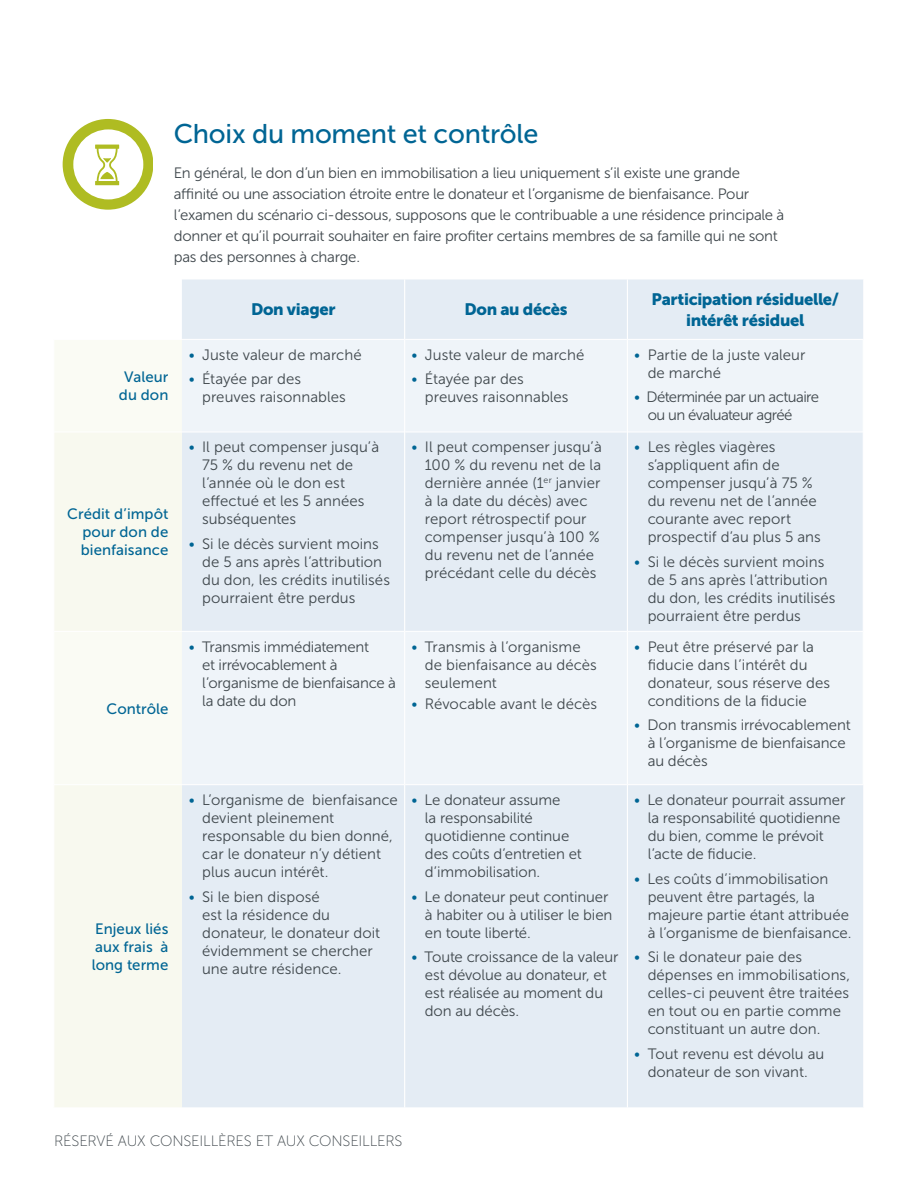
<style>
.page{position:relative;width:918px;height:1188px;background:#fff}
.page>*{position:absolute;margin:0;border:0;box-sizing:border-box;transform-origin:0 0}
.New_Brand_Body_Copy_10_14{font:27px "Museo Sans 500";letter-spacing:-.01em;color:#006594}
.Museo_10_14{font:16.5px/21px "Museo Sans 900";letter-spacing:-.02em;color:#006594;text-align:center}
.New_Brand_Body_Copy_10_14-2{font:15px/18px "Museo Sans 300";letter-spacing:-.005em;color:#3f474c}
.New_Brand_Body_Copy_10_14-3{font:15px/18px "Museo Sans 500";letter-spacing:.005em;color:#006594;text-align:justify}
.NB_Bullets{font:15px/18px "Museo Sans 300";letter-spacing:-.015em;color:#3f474c}
.New_Brand_Body_Copy_10_14-4{font:15px/18px "Museo Sans 300";letter-spacing:-.04em;color:#3f474c}
.t1{font:15px "Museo Sans 100";letter-spacing:-.015em;color:#3f474c}
.s1{color:#006594}
</style>
<div class="page">
<div style="left:63px;top:119px;width:90px;height:90px;background:#afbc22;border-radius:50%"></div>
<div style="left:73px;top:129px;width:70px;height:70px;background:#fff;border-radius:50%"></div>
<svg style="left:95px;top:145px;width:24px;height:40px"></svg>
<div style="left:182px;top:280px;width:681px;height:827px;background:#e4ecf4"></div>
<div style="left:55px;top:340px;width:127px;height:91px;background:#fafbf4"></div>
<svg style="left:182px;top:340px;width:681px;height:444px;fill:#eff4f9"></svg>
<div style="left:55px;top:433px;width:127px;height:674px;background:#f8f9ef"></div>
<hr style="left:182px;top:432px;width:222px;height:1px;background:#fff">
<hr style="left:405px;top:432px;width:222px;height:1px;background:#fff">
<hr style="left:628px;top:432px;width:235px;height:1px;background:#fff">
<hr style="left:54px;top:631px;width:128px;height:1px;background:#fff">
<hr style="left:182px;top:631px;width:222px;height:1px;background:#fff">
<hr style="left:405px;top:631px;width:222px;height:1px;background:#fff">
<hr style="left:628px;top:631px;width:235px;height:1px;background:#fff">
<hr style="left:54px;top:784px;width:128px;height:1px;background:#fff">
<hr style="left:182px;top:784px;width:222px;height:1px;background:#fff">
<hr style="left:405px;top:784px;width:222px;height:1px;background:#fff">
<hr style="left:628px;top:784px;width:235px;height:1px;background:#fff">
<hr style="left:182px;top:339px;width:222px;height:1px;background:#fff">
<hr style="left:405px;top:339px;width:222px;height:1px;background:#fff">
<hr style="left:628px;top:339px;width:235px;height:1px;background:#fff">
<hr style="left:404px;top:279px;width:1px;height:60px;background:#fff">
<hr style="left:627px;top:279px;width:1px;height:60px;background:#fff">
<hr style="left:404px;top:339px;width:1px;height:93px;background:#fff">
<hr style="left:627px;top:339px;width:1px;height:93px;background:#fff">
<hr style="left:404px;top:432px;width:1px;height:199px;background:#fff">
<hr style="left:627px;top:432px;width:1px;height:199px;background:#fff">
<hr style="left:404px;top:631px;width:1px;height:154px;background:#fff">
<hr style="left:627px;top:631px;width:1px;height:154px;background:#fff">
<hr style="left:404px;top:785px;width:1px;height:323px;background:#fff">
<hr style="left:627px;top:785px;width:1px;height:323px;background:#fff">
<p class="New_Brand_Body_Copy_10_14" style="left:174px;top:119px;width:366px">Choix du moment et contrôle</p>
<p class="New_Brand_Body_Copy_10_14-2" style="left:174px;top:162px;width:612px;line-height:21px">En général, le don d’un bien en immobilisation a lieu uniquement s’il existe une grande affinité ou une association étroite entre le donateur et l’organisme de bienfaisance. Pour l’examen du scénario ci-dessous, supposons que le contribuable a une résidence principale à donner et qu’il pourrait souhaiter en faire profiter certains membres de sa famille qui ne sont pas des personnes à charge.</p>
<p class="New_Brand_Body_Copy_10_14-3" style="left:119px;top:368px;width:51px;text-align:center">Valeur du don</p>
<p class="New_Brand_Body_Copy_10_14-3" style="left:81px;top:505px;width:89px;text-indent:-13px">Crédit d’impôt pour don de bienfaisance</p>
<p class="New_Brand_Body_Copy_10_14-3" style="left:107px;top:700px;width:63px">Contrôle</p>
<p class="New_Brand_Body_Copy_10_14-3" style="left:92px;top:920px;width:78px">Enjeux liés aux frais à long terme</p>
<p class="Museo_10_14" style="left:251px;top:299px;width:86px">Don viager</p>
<p class="Museo_10_14" style="left:465px;top:299px;width:104px">Don au décès</p>
<p class="Museo_10_14" style="left:652px;top:289px;width:189px">Participation résiduelle/ intérêt résiduel</p>
<p class="New_Brand_Body_Copy_10_14-2" style="left:189px;top:346px;width:174px"><span class="s1">•</span> Juste valeur de marché</p>
<p class="New_Brand_Body_Copy_10_14-2" style="left:202px;top:370px;width:145px;text-indent:-14px"><span class="s1">•</span> Étayée par des preuves raisonnables</p>
<p class="New_Brand_Body_Copy_10_14-2" style="left:202px;top:438px;width:179px;text-indent:-14px"><span class="s1">•</span> Il peut compenser jusqu’à<br>75 % du revenu net de l’année où le don est effectué et les 5 années subséquentes</p>
<p class="New_Brand_Body_Copy_10_14-2" style="left:202px;top:535px;width:189px;text-indent:-14px"><span class="s1">•</span> Si le décès survient moins de 5 ans après l’attribution du don, les crédits inutilisés pourraient être perdus</p>
<p class="New_Brand_Body_Copy_10_14-2" style="left:411px;top:346px;width:174px"><span class="s1">•</span> Juste valeur de marché</p>
<p class="New_Brand_Body_Copy_10_14-2" style="left:425px;top:370px;width:145px;text-indent:-14px"><span class="s1">•</span> Étayée par des preuves raisonnables</p>
<p class="New_Brand_Body_Copy_10_14-2" style="left:648px;top:346px;width:159px;text-indent:-14px"><span class="s1">•</span> Partie de la juste valeur de marché</p>
<p class="New_Brand_Body_Copy_10_14-4" style="left:648px;top:388px;width:173px;text-indent:-14px"><span class="s1">•</span> Déterminée par un actuaire ou un évaluateur agréé</p>
<p class="New_Brand_Body_Copy_10_14-2" style="left:425px;top:438px;width:179px;text-indent:-14px"><span class="s1">•</span> Il peut compenser jusqu’à<br>100 % du revenu net de la dernière année (1<sup>er</sup> janvier à la date du décès) avec report rétrospectif pour compenser jusqu’à 100 % du revenu net de l’année précédant celle du décès</p>
<p class="New_Brand_Body_Copy_10_14-2" style="left:648px;top:438px;width:175px;text-indent:-14px"><span class="s1">•</span> Les règles viagères s’appliquent afin de compenser jusqu’à 75 % du revenu net de l’année courante avec report prospectif d’au plus 5 ans</p>
<p class="New_Brand_Body_Copy_10_14-2" style="left:648px;top:553px;width:189px;text-indent:-14px"><span class="s1">•</span> Si le décès survient moins de 5 ans après l’attribution du don, les crédits inutilisés pourraient être perdus</p>
<p class="NB_Bullets" style="left:202px;top:637px;width:195px;text-indent:-14px"><span class="s1">•</span> Transmis immédiatement<br>et irrévocablement à l’organisme de bienfaisance à la date du don</p>
<p class="New_Brand_Body_Copy_10_14-2" style="left:425px;top:637px;width:174px;text-indent:-14px"><span class="s1">•</span> Transmis à l’organisme de bienfaisance au décès seulement</p>
<p class="New_Brand_Body_Copy_10_14-2" style="left:411px;top:695px;width:187px"><span class="s1">•</span> Révocable avant le décès</p>
<p class="New_Brand_Body_Copy_10_14-2" style="left:648px;top:637px;width:184px;text-indent:-14px"><span class="s1">•</span> Peut être préservé par la fiducie dans l’intérêt du donateur, sous réserve des conditions de la fiducie</p>
<p class="New_Brand_Body_Copy_10_14-2" style="left:648px;top:716px;width:205px;text-indent:-14px"><span class="s1">•</span> Don transmis irrévocablement à l’organisme de bienfaisance au décès</p>
<p class="New_Brand_Body_Copy_10_14-2" style="left:202px;top:791px;width:197px;text-indent:-14px"><span class="s1">•</span> L’organisme de bienfaisance devient pleinement responsable du bien donné, car le donateur n’y détient plus aucun intérêt.</p>
<p class="New_Brand_Body_Copy_10_14-2" style="left:202px;top:888px;width:180px;text-indent:-14px"><span class="s1">•</span> Si le bien disposé<br>est la résidence du donateur, le donateur doit évidemment se chercher une autre résidence.</p>
<p class="New_Brand_Body_Copy_10_14-2" style="left:425px;top:791px;width:158px;text-indent:-14px"><span class="s1">•</span> Le donateur assume<br>la responsabilité quotidienne continue des coûts d’entretien et d’immobilisation.</p>
<p class="New_Brand_Body_Copy_10_14-2" style="left:425px;top:888px;width:189px;text-indent:-14px"><span class="s1">•</span> Le donateur peut continuer à habiter ou à utiliser le bien en toute liberté.</p>
<p class="New_Brand_Body_Copy_10_14-2" style="left:425px;top:948px;width:195px;text-indent:-14px"><span class="s1">•</span> Toute croissance de la valeur est dévolue au donateur, et est réalisée au moment du don au décès.</p>
<p class="New_Brand_Body_Copy_10_14-2" style="left:648px;top:791px;width:199px;text-indent:-14px"><span class="s1">•</span> Le donateur pourrait assumer la responsabilité quotidienne du bien, comme le prévoit l’acte de fiducie.</p>
<p class="New_Brand_Body_Copy_10_14-2" style="left:648px;top:870px;width:205px;text-indent:-14px"><span class="s1">•</span> Les coûts d’immobilisation peuvent être partagés, la majeure partie étant attribuée à l’organisme de bienfaisance.</p>
<p class="New_Brand_Body_Copy_10_14-2" style="left:648px;top:948px;width:204px;text-indent:-14px"><span class="s1">•</span> Si le donateur paie des dépenses en immobilisations, celles-ci peuvent être traitées en tout ou en partie comme constituant un autre don.</p>
<p class="New_Brand_Body_Copy_10_14-2" style="left:634px;top:1045px;width:192px;text-align:center"><span class="s1">•</span> Tout revenu est dévolu au donateur de son vivant.</p>
<p class="t1" style="left:54px;top:1132px;width:350px">RÉSERVÉ AUX CONSEILLÈRES ET AUX CONSEILLERS</p>
</div>
